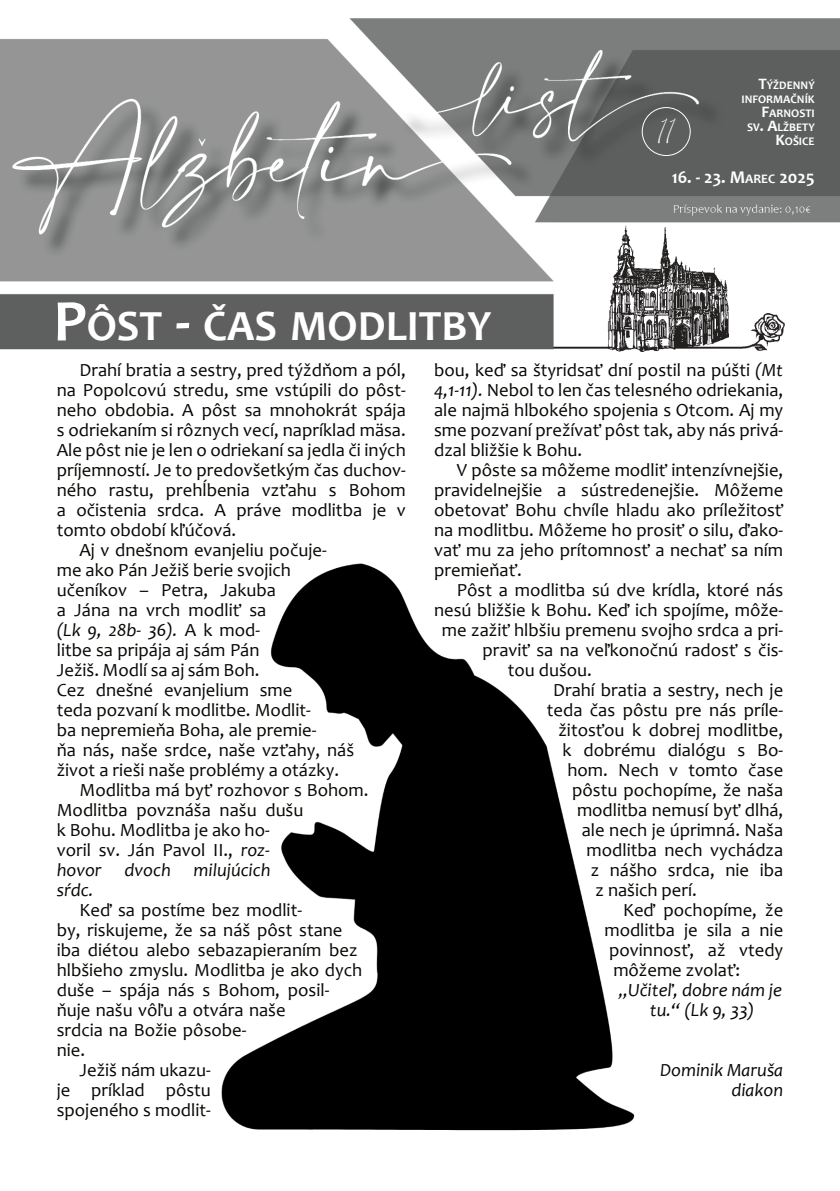
<style>
.page{position:relative;width:840px;height:1191px;background:#fff}
.page>*{position:absolute;margin:0;border:0;box-sizing:border-box;transform-origin:0 0}
.t1{font:700 43.2px "Candara";color:#fff}
.t2{font:18.6px/20px "Candara";color:#080704;text-align:justify}
.t3{font:italic 18.6px/20px "Candara";color:#080704;text-align:center}
.t4{font:700 18px "Candara";color:#fff}
.t5{font:12px "Amalfi Coast";color:#fff}
.t6{font:700 11.6px/14px "Candara";color:#fff;text-align:right}
.s1{font-size:16px}
.s2{font-size:59.6px}
.s3{font-size:13px}
.s4{font-style:normal}
.s5{font-style:italic}
</style>
<div class="page">
<img style="left:0;top:18px;width:839px;height:334px">
<div style="left:58px;top:302px;width:433px;height:39px;background:#615f5e"></div>
<div style="left:641px;top:107px;width:49px;height:49px;border:1px solid #fff;border-radius:50%"></div>
<div style="left:648px;top:120px;width:35px;height:16px;background:#615f5e"></div>
<img style="left:221px;top:563px;width:414px;height:568px">
<p class="t5" style="left:657px;top:124px;width:19px">11</p>
<p class="t6" style="left:741px;top:79px;width:75px"><span class="s1">T</span>ÝŽDENNÝ<br>INFORMAČNÍK<br><span class="s1">F</span>ARNOSTI<br>SV<span class="s1">. A</span>LŽBETY<br><span class="s1">K</span>OŠICE</p>
<h1 class="t1" style="left:53px;top:309px;width:439px"><span class="s2">P</span>ÔST <span class="s2">-</span> ČAS MODLITBY</h1>
<p class="t4" style="left:671px;top:170px;width:144px">16. - 23. M<span class="s3">AREC</span> 2025</p>
<p class="t2" style="left:79px;top:361px;width:327px">Drahí bratia a sestry, pred týždňom a pól,</p>
<p class="t2" style="left:57px;top:381px;width:350px">na Popolcovú stredu, sme vstúpili do pôst-</p>
<p class="t2" style="left:57px;top:401px;width:350px">neho obdobia. A pôst sa mnohokrát spája</p>
<p class="t2" style="left:57px;top:421px;width:350px">s odriekaním si rôznych vecí, napríklad mäsa.</p>
<p class="t2" style="left:57px;top:441px;width:350px">Ale pôst nie je len o odriekaní sa jedla či iných</p>
<p class="t2" style="left:57px;top:461px;width:350px">príjemností. Je to predovšetkým čas duchov-</p>
<p class="t2" style="left:57px;top:481px;width:350px">ného rastu, prehĺbenia vzťahu s Bohom</p>
<p class="t2" style="left:57px;top:501px;width:350px">a očistenia srdca. A práve modlitba je v</p>
<p class="t2" style="left:57px;top:521px;width:181px">tomto období kľúčová.</p>
<p class="t2" style="left:79px;top:541px;width:248px">Aj v dnešnom evanjeliu počuje-</p>
<p class="t2" style="left:57px;top:561px;width:236px">me ako Pán Ježiš berie svojich</p>
<p class="t2" style="left:57px;top:581px;width:220px">učeníkov – Petra, Jakuba</p>
<p class="t2" style="left:57px;top:601px;width:211px">a Jána na vrch modliť sa</p>
<p class="t3" style="left:57px;top:621px;width:205px">(Lk 9, 28b- 36). <span class="s4">A k mod-</span></p>
<p class="t2" style="left:57px;top:641px;width:204px">litbe sa pripája aj sám Pán</p>
<p class="t2" style="left:57px;top:661px;width:204px">Ježiš. Modlí sa aj sám Boh.</p>
<p class="t2" style="left:57px;top:681px;width:237px">Cez dnešné evanjelium sme</p>
<p class="t2" style="left:57px;top:701px;width:255px">teda pozvaní k modlitbe. Modlit-</p>
<p class="t2" style="left:57px;top:721px;width:261px">ba nepremieňa Boha, ale premie-</p>
<p class="t2" style="left:57px;top:741px;width:299px">ňa nás, naše srdce, naše vzťahy, náš</p>
<p class="t2" style="left:57px;top:761px;width:283px">život a rieši naše problémy a otázky.</p>
<p class="t2" style="left:79px;top:781px;width:290px">Modlitba má byť rozhovor s Bohom.</p>
<p class="t2" style="left:57px;top:801px;width:248px">Modlitba povznáša našu dušu</p>
<p class="t2" style="left:57px;top:821px;width:214px">k Bohu. Modlitba je ako ho-</p>
<p class="t2" style="left:57px;top:841px;width:214px">voril sv. Ján Pavol II., <span class="s5">roz-</span></p>
<p class="t3" style="left:57px;top:861px;width:215px">hovor dvoch milujúcich</p>
<p class="t3" style="left:57px;top:881px;width:38px">sŕdc.</p>
<p class="t2" style="left:79px;top:901px;width:224px">Keď sa postíme bez modlit-</p>
<p class="t2" style="left:57px;top:921px;width:287px">by, riskujeme, že sa náš pôst stane</p>
<p class="t2" style="left:57px;top:941px;width:302px">iba diétou alebo sebazapieraním bez</p>
<p class="t2" style="left:57px;top:961px;width:307px">hlbšieho zmyslu. Modlitba je ako dych</p>
<p class="t2" style="left:57px;top:981px;width:274px">duše – spája nás s Bohom, posil-</p>
<p class="t2" style="left:57px;top:1001px;width:230px">ňuje našu vôľu a otvára naše</p>
<p class="t2" style="left:57px;top:1021px;width:191px">srdcia na Božie pôsobe-</p>
<p class="t2" style="left:57px;top:1041px;width:30px">nie.</p>
<p class="t2" style="left:79px;top:1061px;width:133px">Ježiš nám ukazu-</p>
<p class="t2" style="left:57px;top:1081px;width:155px">je príklad pôstu</p>
<p class="t2" style="left:57px;top:1101px;width:155px">spojeného s modlit-</p>
<p class="t2" style="left:434px;top:361px;width:350px">bou, keď sa štyridsať dní postil na púšti <span class="s5">(Mt 4,1-11).</span> Nebol to len čas telesného odriekania, ale najmä hlbokého spojenia s Otcom. Aj my sme pozvaní prežívať pôst tak, aby nás privá&shy;dzal bližšie k Bohu.</p>
<p class="t2" style="left:434px;top:461px;width:350px;text-indent:23px">V pôste sa môžeme modliť intenzívnejšie, pravidelnejšie a sústredenejšie. Môžeme obetovať Bohu chvíle hladu ako príležitosť na modlitbu. Môžeme ho prosiť o silu, ďako&shy;vať mu za jeho prítomnosť a nechať sa ním premieňať.</p>
<p class="t2" style="left:456px;top:581px;width:327px">Pôst a modlitba sú dve krídla, ktoré nás</p>
<p class="t2" style="left:434px;top:601px;width:350px">nesú bližšie k Bohu. Keď ich spojíme, môže-</p>
<p class="t2" style="left:441px;top:621px;width:342px">me zažiť hlbšiu premenu svojho srdca a pri-</p>
<p class="t2" style="left:482px;top:641px;width:302px">praviť sa na veľkonočnú radosť s čis-</p>
<p class="t2" style="left:507px;top:661px;width:86px">tou dušou.</p>
<p class="t2" style="left:552px;top:681px;width:231px">Drahí bratia a sestry, nech je</p>
<p class="t2" style="left:546px;top:701px;width:238px">teda čas pôstu pre nás príle-</p>
<p class="t2" style="left:558px;top:721px;width:226px">žitosťou k dobrej modlitbe,</p>
<p class="t2" style="left:562px;top:741px;width:222px">k dobrému dialógu s Bo-</p>
<p class="t2" style="left:567px;top:761px;width:217px">hom. Nech v tomto čase</p>
<p class="t2" style="left:572px;top:781px;width:212px">pôstu pochopíme, že naša</p>
<p class="t2" style="left:576px;top:801px;width:208px">modlitba nemusí byť dlhá,</p>
<p class="t2" style="left:581px;top:821px;width:203px">ale nech je úprimná. Naša</p>
<p class="t2" style="left:586px;top:841px;width:198px">modlitba nech vychádza</p>
<p class="t2" style="left:590px;top:861px;width:194px">z nášho srdca, nie iba</p>
<p class="t2" style="left:595px;top:881px;width:103px">z našich perí.</p>
<p class="t2" style="left:622px;top:901px;width:162px">Keď pochopíme, že</p>
<p class="t2" style="left:604px;top:921px;width:180px">modlitba je sila a nie</p>
<p class="t2" style="left:609px;top:941px;width:175px">povinnosť, až vtedy</p>
<p class="t2" style="left:613px;top:961px;width:128px">môžeme zvolať:</p>
<p class="t3" style="left:618px;top:981px;width:165px">„Učiteľ, dobre nám je tu.“ (Lk 9, 33)</p>
<p class="t3" style="left:659px;top:1061px;width:124px;text-align:right">Dominik Maruša diakon</p>
</div>
